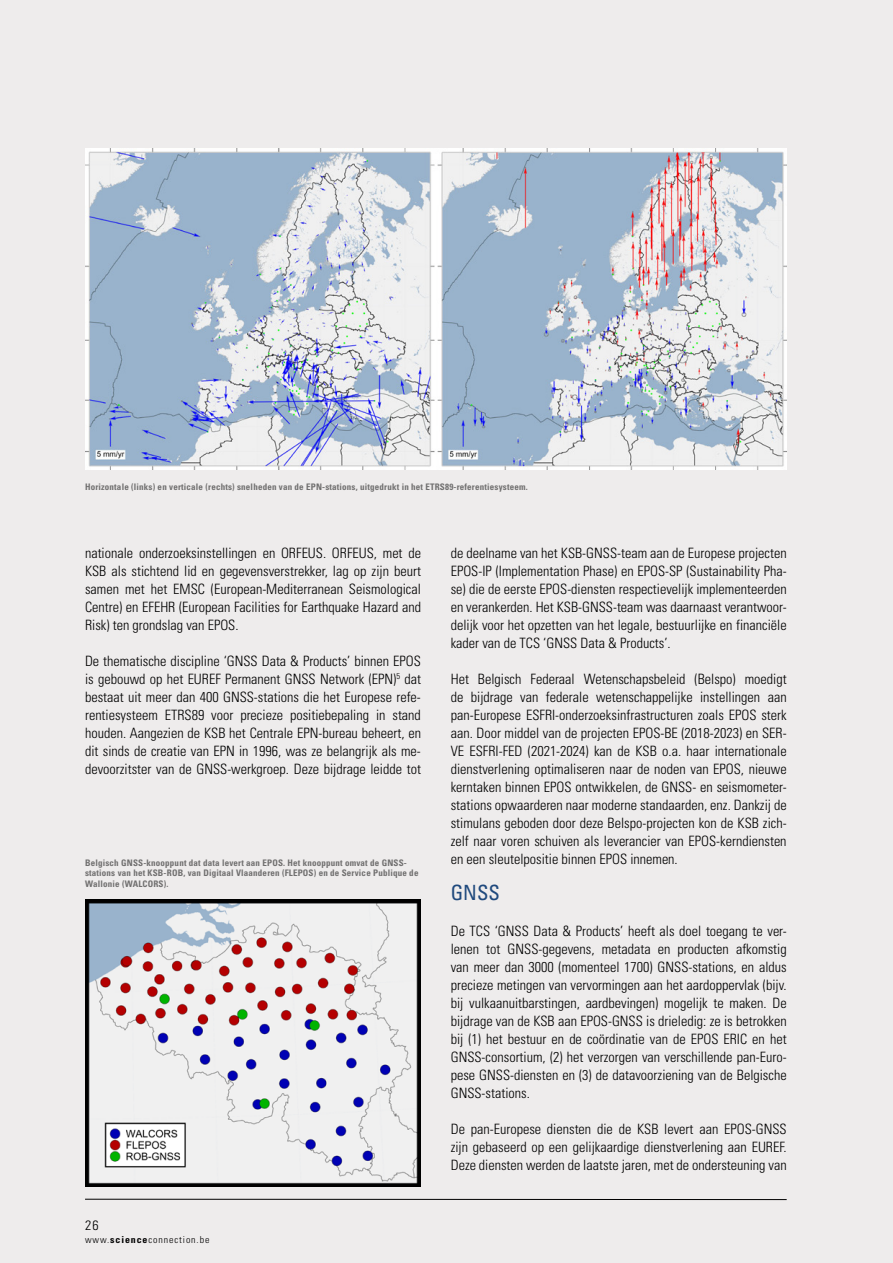
<style>
.page{position:relative;width:893px;height:1263px;background:#eeecec}
.page>*{position:absolute;margin:0;border:0;box-sizing:border-box;transform-origin:0 0}
.t1{font:condensed 21px "Univers LT Std";color:#1f497d}
.t2{font:300 condensed 14.25px/18px "Univers LT Std";color:#000;text-align:justify}
.t3{font:300 condensed 13.5px "Univers LT Std";color:#000;scale:1.04 1}
.t4{font:300 condensed 9.6px "Univers LT Std";letter-spacing:.09em;color:#000;scale:1.04 1}
.t5{font:700 condensed 9px/10.8px "Univers LT Std";letter-spacing:.02em;color:#706f6f}
.s1{font-weight:700}
</style>
<div class="page">
<hr style="left:85px;top:1199px;width:702px;height:1px;background:#000">
<img style="left:85px;top:149px;width:702px;height:320px">
<img style="left:85px;top:899px;width:336px;height:287px">
<p class="t5" style="left:85px;top:481px;width:444px">Horizontale (links) en verticale (rechts) snelheden van de EPN-stations, uitgedrukt in het ETRS89-referentiesysteem.</p>
<p class="t2" style="left:85px;top:544px;width:337px">nationale onderzoeksinstellingen en ORFEUS. ORFEUS, met de KSB als stichtend lid en gegevensverstrekker, lag op zijn beurt samen met het EMSC (European-Mediterranean Seismological Centre) en EFEHR (European Facilities for Earthquake Hazard and Risk) ten grondslag van EPOS.</p>
<p class="t2" style="left:85px;top:652px;width:337px">De thematische discipline ‘GNSS Data &amp; Products’ binnen EPOS is gebouwd op het EUREF Permanent GNSS Network (EPN)<sup>5</sup> dat bestaat uit meer dan 400 GNSS-stations die het Europese refe&shy;rentiesysteem ETRS89 voor precieze positiebepaling in stand houden. Aangezien de KSB het Centrale EPN-bureau beheert, en dit sinds de creatie van EPN in 1996, was ze belangrijk als me&shy;devoorzitster van de GNSS-werkgroep. Deze bijdrage leidde tot</p>
<p class="t5" style="left:85px;top:857px;width:335px">Belgisch GNSS-knooppunt dat data levert aan EPOS. Het knooppunt omvat de GNSS&shy;stations van het KSB-ROB, van Digitaal Vlaanderen (FLEPOS) en de Service Publique de<br>Wallonie (WALCORS).</p>
<p class="t3" style="left:85px;top:1217px;width:15px">26</p>
<p class="t4" style="left:85px;top:1233px;width:121px">www.<span class="s1">science</span>connection.be</p>
<p class="t2" style="left:451px;top:544px;width:337px">de deelname van het KSB-GNSS-team aan de Europese projecten EPOS-IP (Implementation Phase) en EPOS-SP (Sustainability Pha&shy;se) die de eerste EPOS-diensten respectievelijk implementeerden en verankerden. Het KSB-GNSS-team was daarnaast verantwoor&shy;delijk voor het opzetten van het legale, bestuurlijke en financiële kader van de TCS ‘GNSS Data &amp; Products’.</p>
<p class="t2" style="left:451px;top:670px;width:337px">Het Belgisch Federaal Wetenschapsbeleid (Belspo) moedigt de bijdrage van federale wetenschappelijke instellingen aan pan-Europese ESFRI-onderzoeksinfrastructuren zoals EPOS sterk aan. Door middel van de projecten EPOS-BE (2018-2023) en SER-VE ESFRI-FED (2021-2024) kan de KSB o.a. haar internationale dienstverlening optimaliseren naar de noden van EPOS, nieuwe kerntaken binnen EPOS ontwikkelen, de GNSS- en seismometer&shy;stations opwaarderen naar moderne standaarden, enz. Dankzij de stimulans geboden door deze Belspo-projecten kon de KSB zich&shy;zelf naar voren schuiven als leverancier van EPOS-kerndiensten en een sleutelpositie binnen EPOS innemen.</p>
<h1 class="t1" style="left:451px;top:879px;width:51px">GNSS</h1>
<p class="t2" style="left:451px;top:922px;width:337px">De TCS ‘GNSS Data &amp; Products’ heeft als doel toegang te ver&shy;lenen tot GNSS-gegevens, metadata en producten afkomstig van meer dan 3000 (momenteel 1700) GNSS-stations, en aldus precieze metingen van vervormingen aan het aardoppervlak (bijv. bij vulkaanuitbarstingen, aardbevingen) mogelijk te maken. De bijdrage van de KSB aan EPOS-GNSS is drieledig: ze is betrokken bij (1) het bestuur en de coördinatie van de EPOS ERIC en het GNSS-consortium, (2) het verzorgen van verschillende pan-Euro&shy;pese GNSS-diensten en (3) de datavoorziening van de Belgische GNSS-stations.</p>
<p class="t2" style="left:451px;top:1120px;width:337px">De pan-Europese diensten die de KSB levert aan EPOS-GNSS zijn gebaseerd op een gelijkaardige dienstverlening aan EUREF.<br>Deze diensten werden de laatste jaren, met de ondersteuning van</p>
</div>
